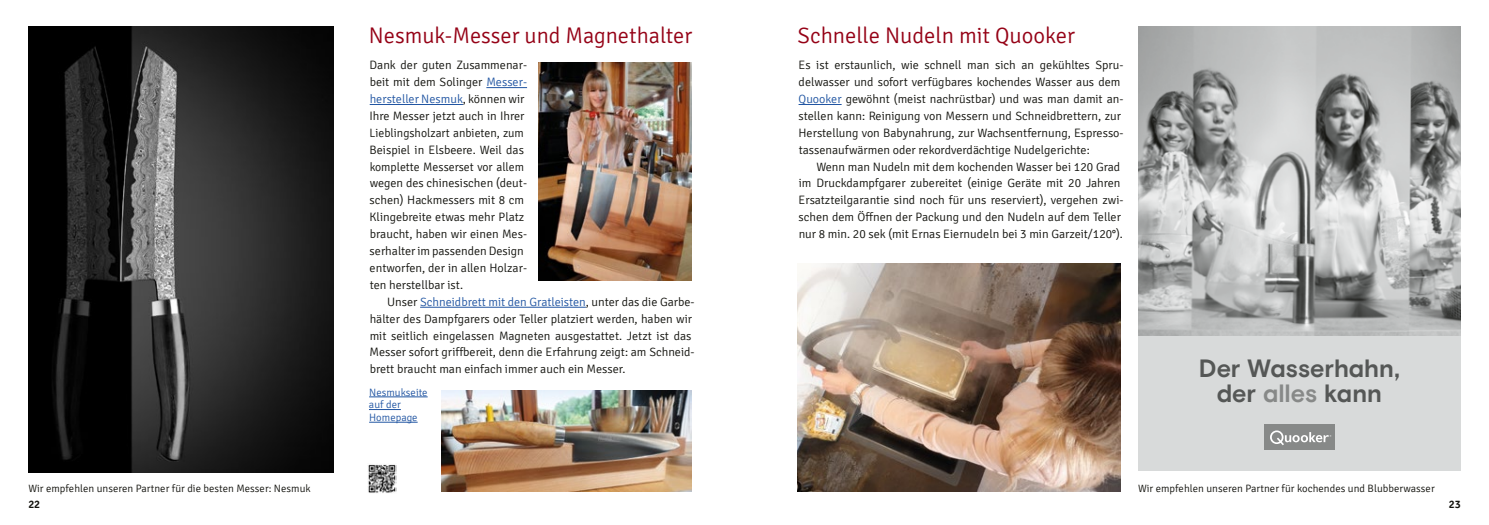
<style>
.page{position:relative;width:1489px;height:525px;background:#fff}
.page>*{position:absolute;margin:0;border:0;box-sizing:border-box;transform-origin:0 0}
.t1{font:700 25px/25px "Basis Grotesque Pro";letter-spacing:-.005em;color:#555756;text-align:center}
.t2{font:300 22.5px "Signika";color:#950216}
.t3{font:300 12.12px/16.9px "Signika";color:#12120d}
.t4{font:600 11.25px "Signika";color:#12120d}
.t5{font:300 10.62px "Signika";letter-spacing:.005em;color:#12120d}
.t6{font:300 10.62px/12.6px "Signika";letter-spacing:.005em;color:#2155a2}
.s1{color:#2155a2}
.s2{color:#878988}
</style>
<div class="page">
<hr style="left:486px;top:87px;width:41px;height:1px;background:#2155a2">
<hr style="left:370px;top:104px;width:93px;height:1px;background:#2155a2">
<hr style="left:420px;top:307px;width:166px;height:1px;background:#2155a2">
<hr style="left:798px;top:104px;width:43px;height:1px;background:#2155a2">
<img style="left:797px;top:263px;width:323px;height:228px">
<img style="left:538px;top:62px;width:153px;height:219px">
<img style="left:441px;top:390px;width:250px;height:101px">
<img style="left:28px;top:26px;width:305px;height:446px">
<img style="left:1138px;top:26px;width:322px;height:310px">
<div style="left:1137px;top:336px;width:323px;height:135px;background:#d8dada"></div>
<div style="left:1263px;top:424px;width:71px;height:26px;background:#878988"></div>
<svg style="left:1270px;top:430px;width:61px;height:15px"></svg>
<hr style="left:369px;top:396px;width:58px;height:1px;background:#2155a2">
<hr style="left:369px;top:409px;width:32px;height:1px;background:#2155a2">
<hr style="left:369px;top:421px;width:48px;height:1px;background:#2155a2">
<img style="left:368px;top:464px;width:28px;height:29px">
<p class="t5" style="left:28px;top:482px;width:284px">Wir empfehlen unseren Partner für die besten Messer: Nesmuk</p>
<h2 class="t2" style="left:369px;top:23px;width:325px">Nesmuk-Messer und Magnethalter</h2>
<p class="t3" style="left:369px;top:57px;width:159px">Dank der guten Zusammenar&shy;beit mit dem Solinger <span class="s1">Messer&shy;hersteller Nesmuk</span>, können wir<br>Ihre Messer jetzt auch in Ihrer<br>Lieblingsholzart anbieten, zum<br>Beispiel in Elsbeere. Weil das komplette Messerset vor allem wegen des chinesischen (deut&shy;schen) Hackmessers mit 8 cm<br>Klingebreite etwas mehr Platz braucht, haben wir einen Mes&shy;serhalter im passenden Design entworfen, der in allen Holzar&shy;ten herstellbar ist.</p>
<p class="t3" style="left:369px;top:293px;width:327px;text-indent:18px">Unser <span class="s1">Schneidbrett mit den Gratleisten</span>, unter das die Garbe&shy;hälter des Dampfgarers oder Teller platziert werden, haben wir mit seitlich eingelassen Magneten ausgestattet. Jetzt ist das Messer sofort griffbereit, denn die Erfahrung zeigt: am Schneid&shy;brett braucht man einfach immer auch ein Messer.</p>
<p class="t6" style="left:369px;top:385px;width:60px">Nesmukseite auf der<br>Homepage</p>
<h2 class="t2" style="left:797px;top:23px;width:279px">Schnelle Nudeln mit Quooker</h2>
<p class="t3" style="left:798px;top:57px;width:326px">Es ist erstaunlich, wie schnell man sich an gekühltes Spru&shy;delwasser und sofort verfügbares kochendes Wasser aus dem <span class="s1">Quooker</span> gewöhnt (meist nachrüstbar) und was man damit an&shy;stellen kann: Reinigung von Messern und Schneidbrettern, zur Herstellung von Babynahrung, zur Wachsentfernung, Espresso&shy;tassenaufwärmen oder rekordverdächtige Nudelgerichte:</p>
<p class="t3" style="left:798px;top:158px;width:326px;text-indent:18px">Wenn man Nudeln mit dem kochenden Wasser bei 120 Grad im Druckdampfgarer zubereitet (einige Geräte mit 20 Jahren Ersatzteilgarantie sind noch für uns reserviert), vergehen zwi&shy;schen dem Öffnen der Packung und den Nudeln auf dem Teller nur 8 min. 20 sek (mit Ernas Eiernudeln bei 3 min Garzeit/120°).</p>
<h1 class="t1" style="left:1198px;top:357px;width:202px">Der Wasserhahn, der <span class="s2">alles</span> kann</h1>
<p class="t5" style="left:1137px;top:482px;width:298px">Wir empfehlen unseren Partner für kochendes und Blubberwasser</p>
<p class="t4" style="left:28px;top:497px;width:13px">22</p>
<p class="t4" style="left:1448px;top:497px;width:13px">23</p>
</div>
